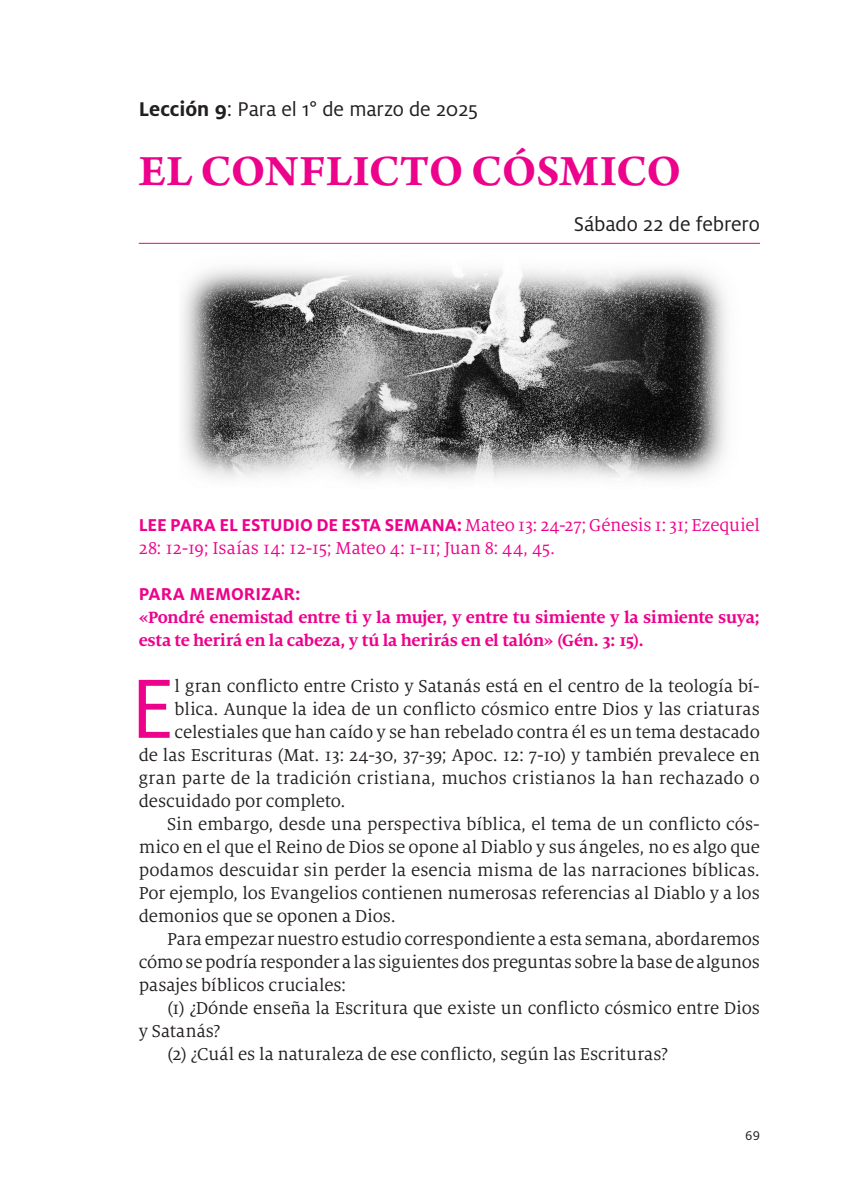
<style>
.page{position:relative;width:859px;height:1188px;background:#fff}
.page>*{position:absolute;margin:0;border:0;box-sizing:border-box;transform-origin:0 0}
.t1{font:93px "Milo Pro";color:#ed028c}
.t2{font:700 46px "Arno Pro";color:#ed028c}
.t3{font:22px "Milo Pro";letter-spacing:-.005em;color:#231f20}
.t4{font:19px "Milo Serif Pro";letter-spacing:-.005em;color:#231f20}
.t5{font:19px/23px "Milo Serif Pro";letter-spacing:-.005em;color:#ed028c}
.t6{font:700 19px "Milo Pro";color:#ed028c}
.t7{font:700 18px/23px "Milo Serif Pro";letter-spacing:-.02em;color:#ed028c}
.t8{font:14px "Milo Pro";color:#231f20}
.s1{font-weight:700}
.s2{font-family:"Milo Pro";font-weight:700}
</style>
<div class="page">
<img style="left:182px;top:268px;width:545px;height:212px">
<hr style="left:139px;top:243px;width:620px;height:1px;background:#ed028c">
<p class="t3" style="left:139px;top:97px;width:341px"><span class="s1">Lección 9</span>: Para el 1° de marzo de 2025</p>
<h2 class="t2" style="left:139px;top:145px;width:544px">EL CONFLICTO CÓSMICO</h2>
<p class="t3" style="left:573px;top:212px;width:188px">Sábado 22 de febrero</p>
<p class="t5" style="left:139px;top:513px;width:622px"><span class="s2">LEE PARA EL ESTUDIO DE ESTA SEMANA:</span> Mateo 13: 24-27; Génesis 1: 31; Ezequiel<br>28: 12-19; Isaías 14: 12-15; Mateo 4: 1-11; Juan 8: 44, 45.</p>
<p class="t6" style="left:139px;top:583px;width:163px">PARA MEMORIZAR:</p>
<p class="t7" style="left:139px;top:605px;width:622px">«Pondré enemistad entre ti y la mujer, y entre tu simiente y la simiente suya; esta te herirá en la cabeza, y tú la herirás en el talón» (Gén. 3: 15).</p>
<h1 class="t1" style="left:130px;top:657px;width:46px">E</h1>
<p class="t4" style="left:174px;top:675px;width:587px">l gran conflicto entre Cristo y Satanás está en el centro de la teología bí-</p>
<p class="t4" style="left:174px;top:698px;width:586px">blica. Aunque la idea de un conflicto cósmico entre Dios y las criaturas</p>
<p class="t4" style="left:174px;top:721px;width:586px">celestiales que han caído y se han rebelado contra él es un tema destacado</p>
<p class="t4" style="left:139px;top:744px;width:622px">de las Escrituras (Mat. 13: 24-30, 37-39; Apoc. 12: 7-10) y también prevalece en</p>
<p class="t4" style="left:139px;top:767px;width:622px">gran parte de la tradición cristiana, muchos cristianos la han rechazado o</p>
<p class="t4" style="left:139px;top:790px;width:208px">descuidado por completo.</p>
<p class="t4" style="left:167px;top:813px;width:594px">Sin embargo, desde una perspectiva bíblica, el tema de un conflicto cós-</p>
<p class="t4" style="left:139px;top:836px;width:622px">mico en el que el Reino de Dios se opone al Diablo y sus ángeles, no es algo que</p>
<p class="t4" style="left:139px;top:859px;width:622px">podamos descuidar sin perder la esencia misma de las narraciones bíblicas.</p>
<p class="t4" style="left:139px;top:882px;width:622px">Por ejemplo, los Evangelios contienen numerosas referencias al Diablo y a los</p>
<p class="t4" style="left:139px;top:905px;width:258px">demonios que se oponen a Dios.</p>
<p class="t4" style="left:167px;top:928px;width:594px">Para empezar nuestro estudio correspondiente a esta semana, abordaremos</p>
<p class="t4" style="left:139px;top:951px;width:622px">cómo se podría responder a las siguientes dos preguntas sobre la base de algunos</p>
<p class="t4" style="left:139px;top:974px;width:209px">pasajes bíblicos cruciales:</p>
<p class="t4" style="left:167px;top:997px;width:594px">(1) ¿Dónde enseña la Escritura que existe un conflicto cósmico entre Dios</p>
<p class="t4" style="left:139px;top:1020px;width:83px">y Satanás?</p>
<p class="t4" style="left:167px;top:1043px;width:502px">(2) ¿Cuál es la naturaleza de ese conflicto, según las Escrituras?</p>
<p class="t8" style="left:745px;top:1127px;width:16px">69</p>
</div>
